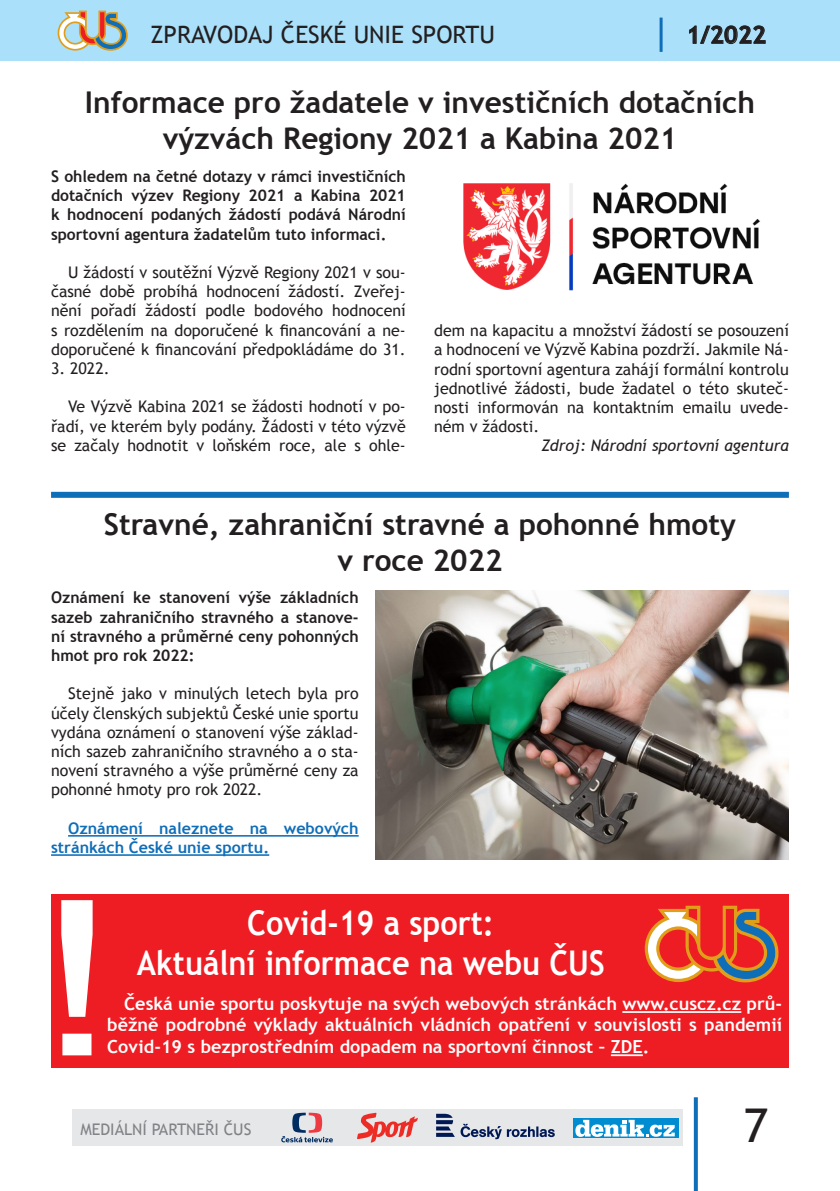
<style>
.page{position:relative;width:840px;height:1191px;background:#fff}
.page>*{position:absolute;margin:0;border:0;box-sizing:border-box;transform-origin:0 0}
.t1{font:46.4px "Trebuchet MS";color:#231f20}
.titulek{font:700 34px/39.4px "Trebuchet MS";color:#fff;text-align:center;scale:.9 1}
.titulek-2{font:700 30px/36px "Trebuchet MS";color:#231f20;text-align:center}
.t2{font:24px "Trebuchet MS";color:#231f20}
.t3{font:700 24px "Trebuchet MS";color:#231f20}
.text{font:700 18px/21.6px "Trebuchet MS";color:#fff;text-align:justify}
.text-2{font:16px/19.2px "Trebuchet MS";color:#231f20;text-align:justify}
.t4{font:700 16px/19.2px "Trebuchet MS";color:#231f20;text-align:justify}
.text-3{font:700 16px/19.2px "Trebuchet MS";color:#0f6eb8}
.text-4{font:italic 16px "Trebuchet MS";color:#231f20}
.t5{font:16px "Trebuchet MS";color:#808285}
</style>
<div class="page">
<div style="left:0;top:0;width:839px;height:61px;background:#aae0f9"></div>
<svg style="left:58px;top:11px;width:70px;height:40px"></svg>
<svg style="left:689px;top:25px;width:76px;height:19px"></svg>
<hr style="left:659px;top:18px;width:3px;height:34px;background:#0f6eb8">
<svg style="left:693px;top:1097px;width:4px;height:94px"></svg>
<div style="left:72px;top:1109px;width:609px;height:36px;background:#e6e7e9"></div>
<svg style="left:357px;top:1112px;width:60px;height:30px"></svg>
<svg style="left:281px;top:1112px;width:52px;height:30px"></svg>
<svg style="left:436px;top:1113px;width:18px;height:23px"></svg>
<svg style="left:460px;top:1123px;width:94px;height:16px"></svg>
<svg style="left:573px;top:1118px;width:104px;height:20px"></svg>
<svg style="left:575px;top:1119px;width:99px;height:17px;background:#7ac3e6"></svg>
<img style="left:463px;top:183px;width:297px;height:108px">
<div style="left:51px;top:894px;width:737px;height:173px;background:#ee1d23"></div>
<svg style="left:61px;top:900px;width:32px;height:155px"></svg>
<hr style="left:622px;top:1011px;width:119px;height:2px;background:#fff">
<hr style="left:610px;top:1054px;width:32px;height:2px;background:#fff">
<div style="left:51px;top:492px;width:737px;height:6px;background:#0f6eb8"></div>
<hr style="left:68px;top:835px;width:290px;height:1px;background:#0f6eb8">
<hr style="left:51px;top:854px;width:218px;height:2px;background:#0f6eb8">
<img style="left:375px;top:590px;width:413px;height:269px">
<svg style="left:644px;top:905px;width:134px;height:77px"></svg>
<p class="t2" style="left:150px;top:21px;width:346px">ZPRAVODAJ ČESKÉ UNIE SPORTU</p>
<p class="t3" style="left:686px;top:20px;width:81px">1/2022</p>
<p class="titulek-2" style="left:85px;top:84px;width:671px">Informace pro žadatele v investičních dotačních výzvách Regiony 2021 a Kabina 2021</p>
<p class="t4" style="left:51px;top:167px;width:356px">S ohledem na četné dotazy v rámci investičních dotačních výzev Regiony 2021 a Kabina 2021 k hodnocení podaných žádostí podává Národní sportovní agentura žadatelům tuto informaci.</p>
<p class="text-2" style="left:51px;top:263px;width:356px;text-indent:17px">U žádostí v soutěžní Výzvě Regiony 2021 v sou&shy;časné době probíhá hodnocení žádostí. Zveřej&shy;nění pořadí žádostí podle bodového hodnocení s rozdělením na doporučené k financování a ne&shy;doporučené k financování předpokládáme do 31.</p>
<p class="text-2" style="left:51px;top:359px;width:60px">3. 2022.</p>
<p class="text-2" style="left:51px;top:397px;width:356px;text-indent:17px">Ve Výzvě Kabina 2021 se žádosti hodnotí v po&shy;řadí, ve kterém byly podány. Žádosti v této výzvě se začaly hodnotit v loňském roce, ale s ohle-</p>
<p class="text-2" style="left:434px;top:321px;width:356px">dem na kapacitu a množství žádostí se posouzení a hodnocení ve Výzvě Kabina pozdrží. Jakmile Ná&shy;rodní sportovní agentura zahájí formální kontrolu jednotlivé žádosti, bude žadatel o této skuteč&shy;nosti informován na kontaktním emailu uvede&shy;ném v žádosti.</p>
<p class="text-4" style="left:541px;top:436px;width:249px">Zdroj: Národní sportovní agentura</p>
<p class="titulek-2" style="left:104px;top:507px;width:633px">Stravné, zahraniční stravné a pohonné hmoty v roce 2022</p>
<p class="t4" style="left:51px;top:588px;width:309px">Oznámení ke stanovení výše základních sazeb zahraničního stravného a stanove&shy;ní stravného a průměrné ceny pohonných hmot pro rok 2022:</p>
<p class="text-2" style="left:51px;top:684px;width:309px;text-indent:17px">Stejně jako v minulých letech byla pro účely členských subjektů České unie sportu vydána oznámení o stanovení výše základ&shy;ních sazeb zahraničního stravného a o sta&shy;novení stravného a výše průměrné ceny za pohonné hmoty pro rok 2022.</p>
<p class="text-3" style="left:51px;top:818px;width:309px;text-indent:17px">Oznámení naleznete na webových stránkách České unie sportu.</p>
<p class="titulek" style="left:137px;top:903px;width:521px">Covid-19 a sport:<br>Aktuální informace na webu ČUS</p>
<p class="text" style="left:107px;top:992px;width:676px;text-indent:17px">Česká unie sportu poskytuje na svých webových stránkách www.cuscz.cz prů&shy;běžně podrobné výklady aktuálních vládních opatření v souvislosti s pandemií Covid-19 s bezprostředním dopadem na sportovní činnost – ZDE.</p>
<p class="t5" style="left:80px;top:1119px;width:172px">MEDIÁLNÍ PARTNEŘI ČUS</p>
<p class="t1" style="left:743px;top:1098px;width:26px">7</p>
</div>
